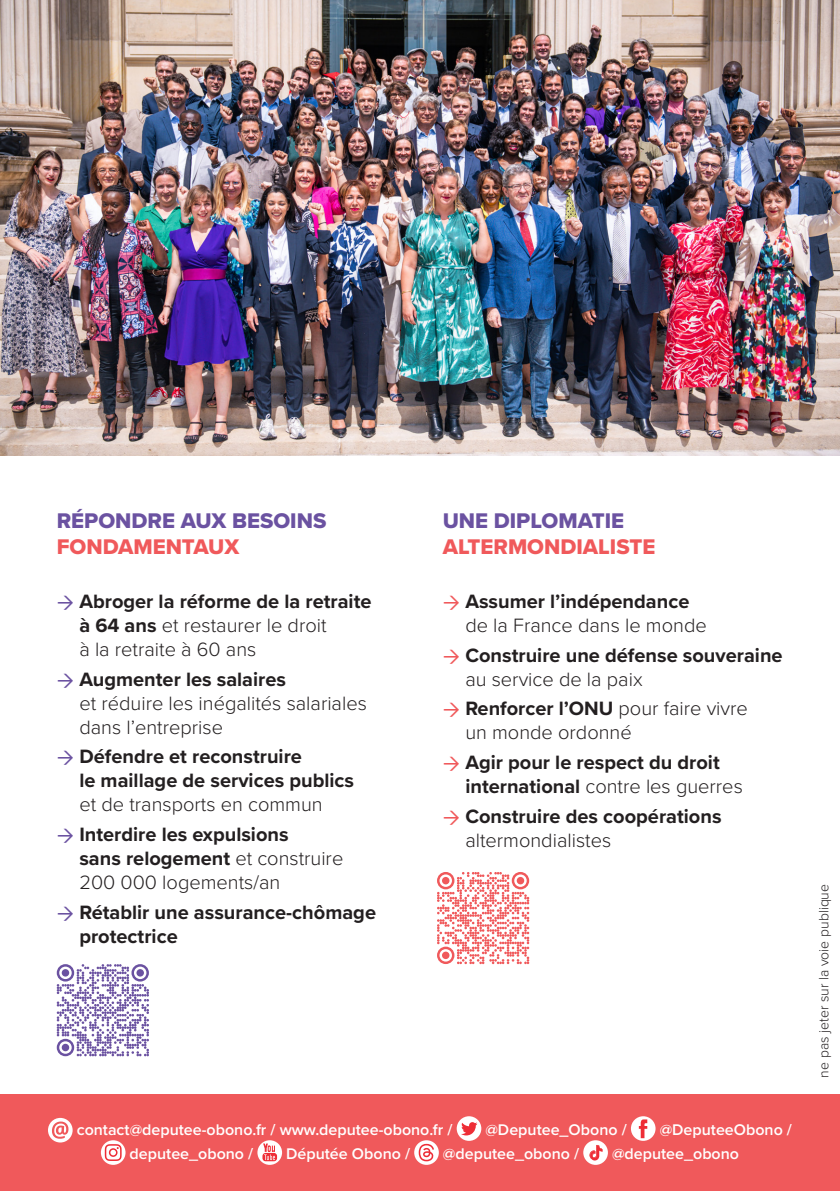
<style>
.page{position:relative;width:840px;height:1191px;background:#fff}
.page>*{position:absolute;margin:0;border:0;box-sizing:border-box;transform-origin:0 0}
.t1{font:22px/26.4px "Proxima Nova Extrabld";color:#6b52a1}
.t2{font:22px/26.4px "Proxima Nova Extrabld";color:#f0595b}
.t3{font:700 20px/24px "Proxima Nova";color:#231f20}
.t4{font:300 20px/24px "Proxima Nova";color:#231f20}
.t5{font:600 16px "Proxima Nova";color:#fff}
.t6{font:300 14px "Proxima Nova";color:#231f20}
.s1{color:#f0595b}
.s2{font-family:"DIN2014";font-weight:700;color:#6b52a1}
.s3{font-weight:700}
.s4{font-family:"DIN2014";color:#6b52a1}
.s5{font-weight:300}
.s6{color:#6b52a1}
.s7{font-family:"DIN2014";color:#f0595b}
.s8{font-family:"DIN2014";font-weight:700;color:#f0595b}
</style>
<div class="page">
<div style="left:0;top:1094px;width:839px;height:97px;background:#f0595b"></div>
<svg style="left:48px;top:1117px;width:25px;height:25px"></svg>
<div style="left:456px;top:1116px;width:25px;height:24px;background:#fff;border-radius:50%"></div>
<svg style="left:461px;top:1122px;width:16px;height:13px"></svg>
<div style="left:630px;top:1116px;width:25px;height:24px;background:#fff;border-radius:50%"></div>
<svg style="left:638px;top:1119px;width:9px;height:19px"></svg>
<div style="left:101px;top:1140px;width:24px;height:24px;background:#fff;border-radius:50%"></div>
<svg style="left:105px;top:1144px;width:17px;height:17px"></svg>
<div style="left:257px;top:1140px;width:25px;height:24px;background:linear-gradient(to bottom,#fffefe,#fffefe);border-radius:50%"></div>
<svg style="left:262px;top:1143px;width:15px;height:18px"></svg>
<div style="left:414px;top:1140px;width:24px;height:24px;background:#fff;border-radius:50%"></div>
<svg style="left:418px;top:1143px;width:16px;height:18px"></svg>
<div style="left:583px;top:1140px;width:24px;height:24px;background:#fff;border-radius:50%"></div>
<svg style="left:589px;top:1145px;width:13px;height:15px"></svg>
<img style="left:0;top:0;width:839px;height:455px">
<svg style="left:437px;top:872px;width:92px;height:92px"></svg>
<div style="left:442px;top:877px;width:7px;height:7px;background:#f0595b;border-radius:50%"></div>
<div style="left:516px;top:877px;width:8px;height:7px;background:#f0595b;border-radius:50%"></div>
<div style="left:442px;top:951px;width:7px;height:8px;background:#f0595b;border-radius:50%"></div>
<svg style="left:57px;top:964px;width:92px;height:92px"></svg>
<div style="left:62px;top:969px;width:7px;height:7px;background:#6b52a1;border-radius:50%"></div>
<div style="left:136px;top:969px;width:8px;height:7px;background:#6b52a1;border-radius:50%"></div>
<div style="left:62px;top:1043px;width:7px;height:8px;background:#6b52a1;border-radius:50%"></div>
<p class="t1" style="left:57px;top:507px;width:271px">RÉPONDRE AUX BESOINS<br><span class="s1">FONDAMENTAUX</span></p>
<p class="t4" style="left:79px;top:588px;width:293px;text-indent:-23px"><span class="s2">→</span> <span class="s3">Abroger la réforme de la retraite à 64 ans</span> et restaurer le droit<br>à la retraite à 60 ans</p>
<p class="t4" style="left:79px;top:666px;width:289px;text-indent:-23px"><span class="s2">→</span> <span class="s3">Augmenter les salaires<br></span>et réduire les inégalités salariales dans l’entreprise</p>
<p class="t3" style="left:79px;top:744px;width:276px;text-indent:-23px"><span class="s4">→</span> Défendre et reconstruire<br>le maillage de services publics <span class="s5">et de transports en commun</span></p>
<p class="t3" style="left:79px;top:822px;width:265px;text-indent:-23px"><span class="s4">→</span> Interdire les expulsions<br>sans relogement <span class="s5">et construire<br>200 000 logements/an</span></p>
<p class="t3" style="left:79px;top:899px;width:298px;text-indent:-23px"><span class="s4">→</span> Rétablir une assurance-chômage protectrice</p>
<p class="t2" style="left:442px;top:507px;width:214px"><span class="s6">UNE DIPLOMATIE<br></span>ALTERMONDIALISTE</p>
<p class="t3" style="left:465px;top:589px;width:243px;text-indent:-23px"><span class="s7">→</span> Assumer l’indépendance <span class="s5">de la France dans le monde</span></p>
<p class="t3" style="left:465px;top:642px;width:319px;text-indent:-23px"><span class="s7">→</span> Construire une défense souveraine <span class="s5">au service de la paix</span></p>
<p class="t4" style="left:465px;top:695px;width:284px;text-indent:-23px"><span class="s8">→</span> <span class="s3">Renforcer l’ONU</span> pour faire vivre un monde ordonné</p>
<p class="t3" style="left:465px;top:750px;width:279px;text-indent:-23px"><span class="s7">→</span> Agir pour le respect du droit international <span class="s5">contre les guerres</span></p>
<p class="t3" style="left:465px;top:803px;width:257px;text-indent:-23px"><span class="s7">→</span> Construire des coopérations <span class="s5">altermondialistes</span></p>
<p class="t5" style="left:77px;top:1117px;width:377px">contact@deputee-obono.fr / www.deputee-obono.fr /</p>
<p class="t5" style="left:485px;top:1117px;width:143px">@Deputee_Obono /</p>
<p class="t5" style="left:659px;top:1117px;width:134px">@DeputeeObono /</p>
<p class="t5" style="left:130px;top:1141px;width:125px">deputee_obono /</p>
<p class="t5" style="left:286px;top:1141px;width:125px">Députée Obono /</p>
<p class="t5" style="left:442px;top:1141px;width:138px">@deputee_obono /</p>
<p class="t5" style="left:611px;top:1141px;width:128px">@deputee_obono</p>
<p class="t6" style="left:812px;top:1077px;width:195px;rotate:-90deg">ne pas jeter sur la voie publique</p>
</div>
